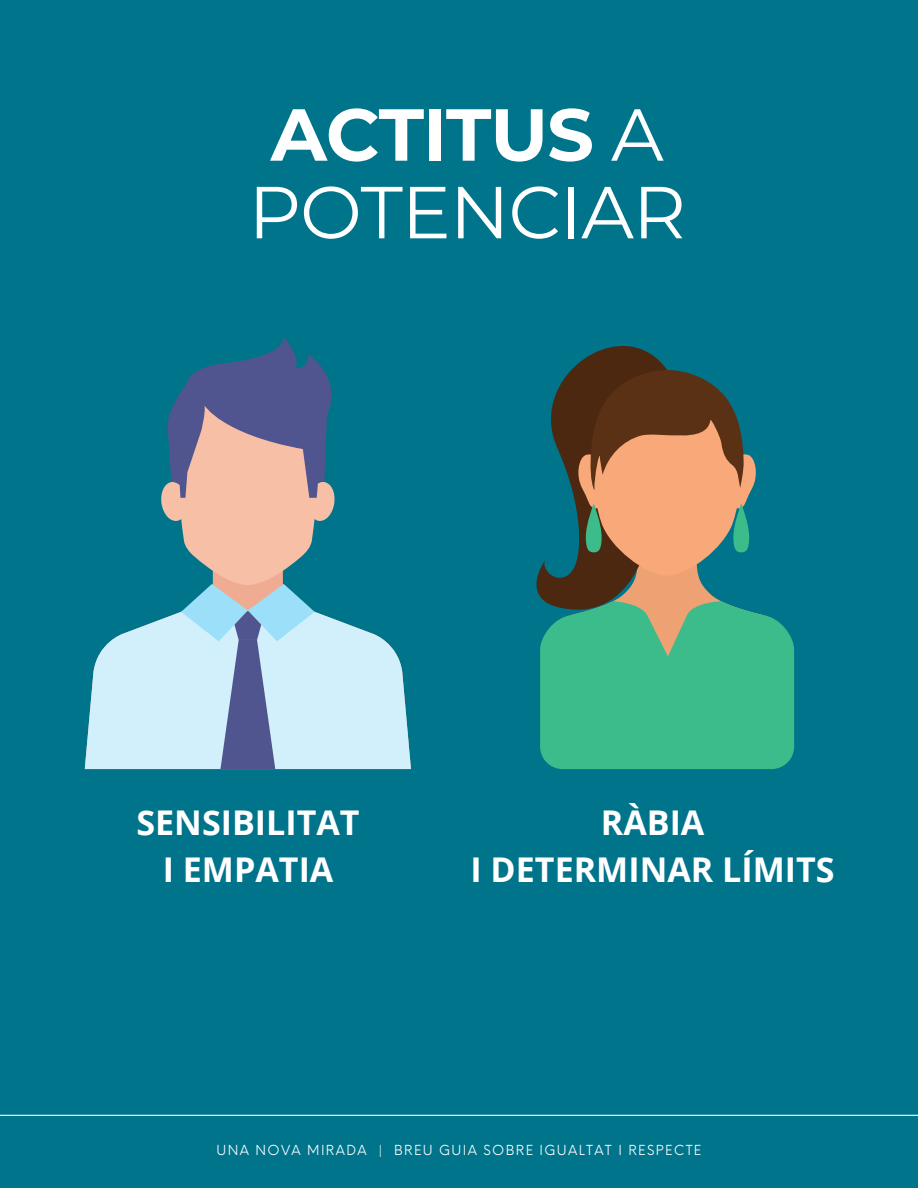
<style>
.page{position:relative;width:918px;height:1188px;background:#00748b}
.page>*{position:absolute;margin:0;border:0;box-sizing:border-box;transform-origin:0 0}
.t1{font:73.5px/77.7px "Montserrat";letter-spacing:-.015em;color:#fff;text-align:center}
.t2{font:700 34.05px "Open Sans";color:#fff}
.t3{font:13.5px "Neue Einstellung";letter-spacing:.1em;color:#fff}
.s1{font-weight:700}
</style>
<div class="page">
<hr style="left:0;top:1115px;width:918px;height:1px;background:#fff">
<svg style="left:85px;top:619px;width:326px;height:150px;fill:#d1f0fc"></svg>
<svg style="left:160px;top:336px;width:184px;height:433px"></svg>
<svg style="left:536px;top:346px;width:131px;height:250px"></svg>
<svg style="left:540px;top:370px;width:254px;height:399px"></svg>
<p class="t1" style="left:248px;top:96px;width:439px"><span class="s1">ACTITUS</span> A<br>POTENCIAR</p>
<p class="t2" style="left:136px;top:798px;width:225px">SENSIBILITAT</p>
<p class="t2" style="left:163px;top:846px;width:172px">I EMPATIA</p>
<p class="t2" style="left:601px;top:798px;width:105px">RÀBIA</p>
<p class="t2" style="left:471px;top:846px;width:366px">I DETERMINAR LÍMITS</p>
<p class="t3" style="left:217px;top:1138px;width:486px">UNA NOVA MIRADA | BREU GUIA SOBRE IGUALTAT I RESPECTE</p>
</div>
